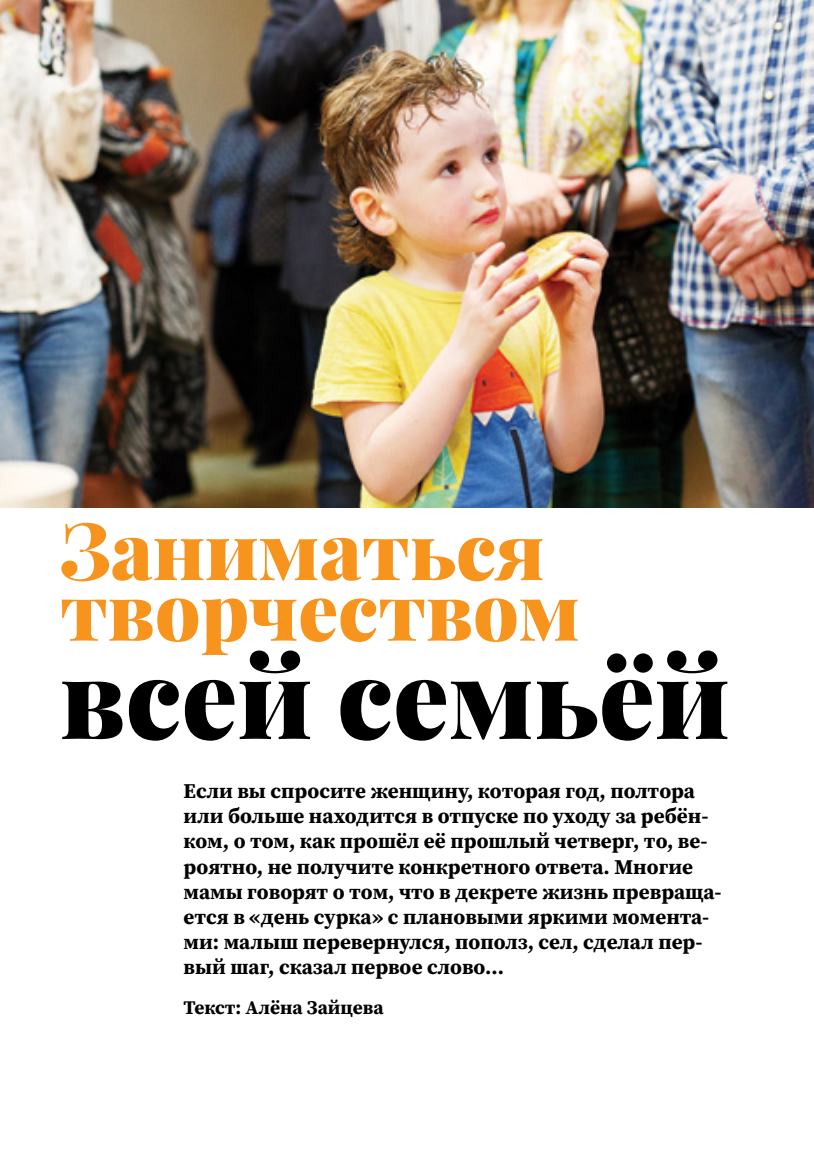
<style>
.page{position:relative;width:814px;height:1156px;background:#fff}
.page>*{position:absolute;margin:0;border:0;box-sizing:border-box;transform-origin:0 0}
.t1{font:900 111.12px "Playfair Display";color:#000}
.t2{font:900 79.45px/60.6px "Playfair Display";color:#f7941e}
.t3{font:700 21px/25.2px "Source Serif Pro";color:#000}
.t4{font:700 19.25px "Source Serif Pro";color:#000}
</style>
<div class="page">
<img style="left:0;top:0;width:814px;height:507px">
<h2 class="t2" style="left:60px;top:519px;width:521px">Заниматься творчеством</h2>
<h1 class="t1" style="left:60px;top:626px;width:671px">всей семьёй</h1>
<p class="t3" style="left:184px;top:778px;width:539px">Если вы спросите женщину, которая год, полтора или больше находится в отпуске по уходу за ребён&shy;ком, о том, как прошёл её прошлый четверг, то, ве&shy;роятно, не получите конкретного ответа. Многие мамы говорят о том, что в декрете жизнь превраща&shy;ется в «день сурка» с плановыми яркими момента&shy;ми: малыш перевернулся, пополз, сел, сделал пер&shy;вый шаг, сказал первое слово…</p>
<p class="t4" style="left:184px;top:994px;width:201px">Текст: Алёна Зайцева</p>
</div>
